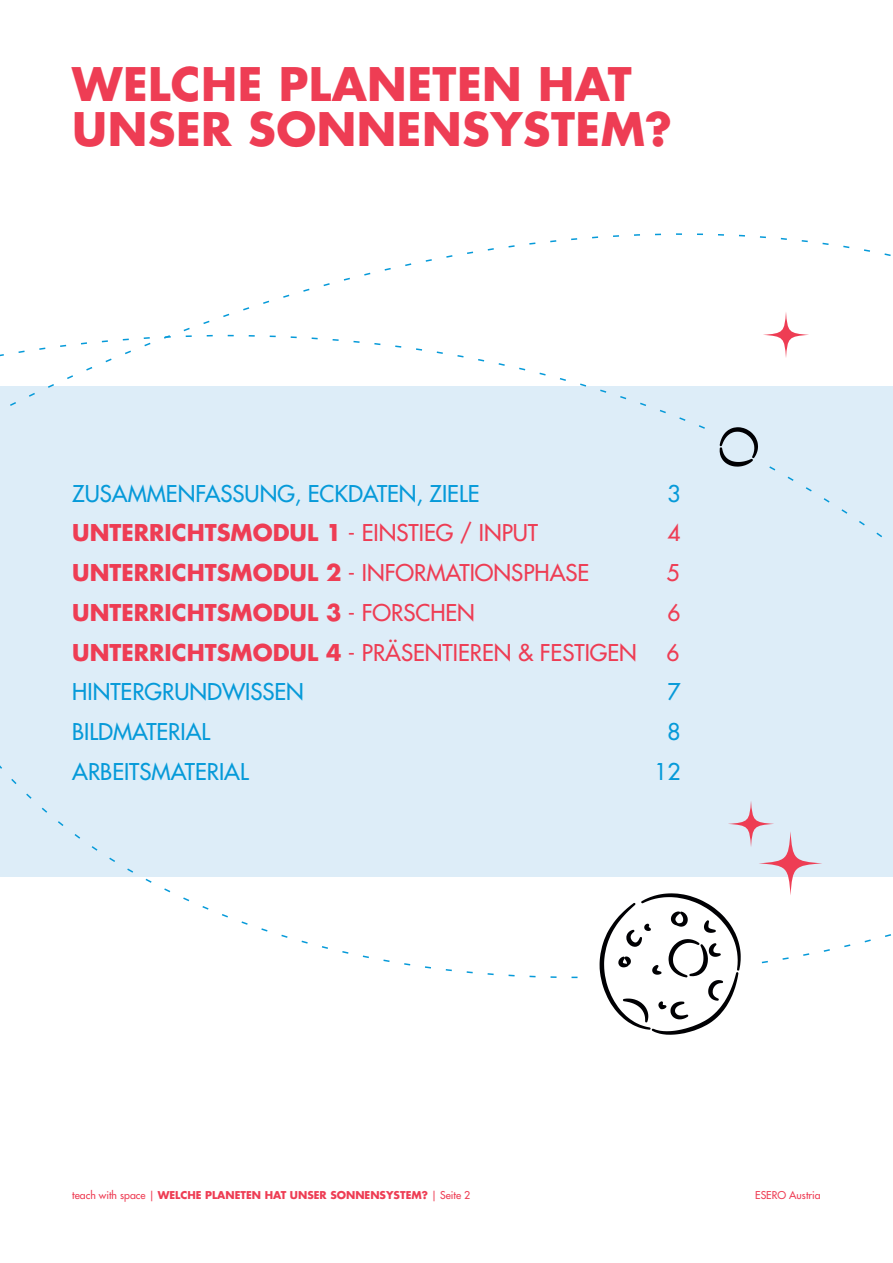
<style>
.page{position:relative;width:893px;height:1263px;background:#fff}
.page>*{position:absolute;margin:0;border:0;box-sizing:border-box;transform-origin:0 0}
.t1{font:700 45px/45px "Futura Std";letter-spacing:.01em;color:#ee3d54}
.inhaltsverzeichnis{font:500 22.5px "Futura Std";color:#069ad9}
.inhaltsverzeichnis-2{font:500 22.5px "Futura Std";color:#ee3d54}
.inhaltsverzeichnis-3{font:700 22.5px "Futura Std";color:#ee3d54}
.t2{font:700 10.5px "Futura Std";color:#ee3d54}
.t3{font:500 10.5px "Futura Std";color:#ee3d54}
.s1{font-weight:500}
.s2{font-weight:700}
</style>
<div class="page">
<div style="left:0;top:386px;width:893px;height:491px;background:#ddedf8"></div>
<svg style="left:599px;top:801px;width:292px;height:234px"></svg>
<svg style="left:0;top:233px;width:891px;height:220px"></svg>
<svg style="left:720px;top:427px;width:171px;height:111px"></svg>
<p class="t1" style="left:72px;top:61px;width:601px">WELCHE PLANETEN HAT<br>UNSER SONNENSYSTEM?</p>
<p class="inhaltsverzeichnis" style="left:72px;top:479px;width:409px">ZUSAMMENFASSUNG, ECKDATEN, ZIELE</p>
<p class="inhaltsverzeichnis" style="left:667px;top:479px;width:15px">3</p>
<p class="inhaltsverzeichnis-3" style="left:72px;top:518px;width:467px">UNTERRICHTSMODUL 1 <span class="s1">- EINSTIEG / INPUT</span></p>
<p class="inhaltsverzeichnis-2" style="left:667px;top:519px;width:15px">4</p>
<p class="inhaltsverzeichnis-2" style="left:72px;top:559px;width:518px"><span class="s2">UNTERRICHTSMODUL 2</span> - INFORMATIONSPHASE</p>
<p class="inhaltsverzeichnis-2" style="left:666px;top:559px;width:15px">5</p>
<p class="inhaltsverzeichnis-3" style="left:72px;top:597px;width:404px">UNTERRICHTSMODUL 3 <span class="s1">- FORSCHEN</span></p>
<p class="inhaltsverzeichnis-2" style="left:667px;top:598px;width:15px">6</p>
<p class="inhaltsverzeichnis-2" style="left:72px;top:638px;width:566px"><span class="s2">UNTERRICHTSMODUL 4</span> - PRÄSENTIEREN &amp; FESTIGEN</p>
<p class="inhaltsverzeichnis-2" style="left:666px;top:638px;width:15px">6</p>
<p class="inhaltsverzeichnis" style="left:72px;top:678px;width:233px">HINTERGRUNDWISSEN</p>
<p class="inhaltsverzeichnis" style="left:667px;top:678px;width:15px">7</p>
<p class="inhaltsverzeichnis" style="left:72px;top:718px;width:139px">BILDMATERIAL</p>
<p class="inhaltsverzeichnis" style="left:667px;top:718px;width:15px">8</p>
<p class="inhaltsverzeichnis" style="left:72px;top:757px;width:178px">ARBEITSMATERIAL</p>
<p class="inhaltsverzeichnis" style="left:654px;top:757px;width:28px">12</p>
<p class="t2" style="left:72px;top:1188px;width:399px"><span class="s1">teach with space |</span> WELCHE PLANETEN HAT UNSER SONNENSYSTEM? <span class="s1">| Seite 2</span></p>
<p class="t3" style="left:755px;top:1189px;width:67px">ESERO Austria</p>
</div>
